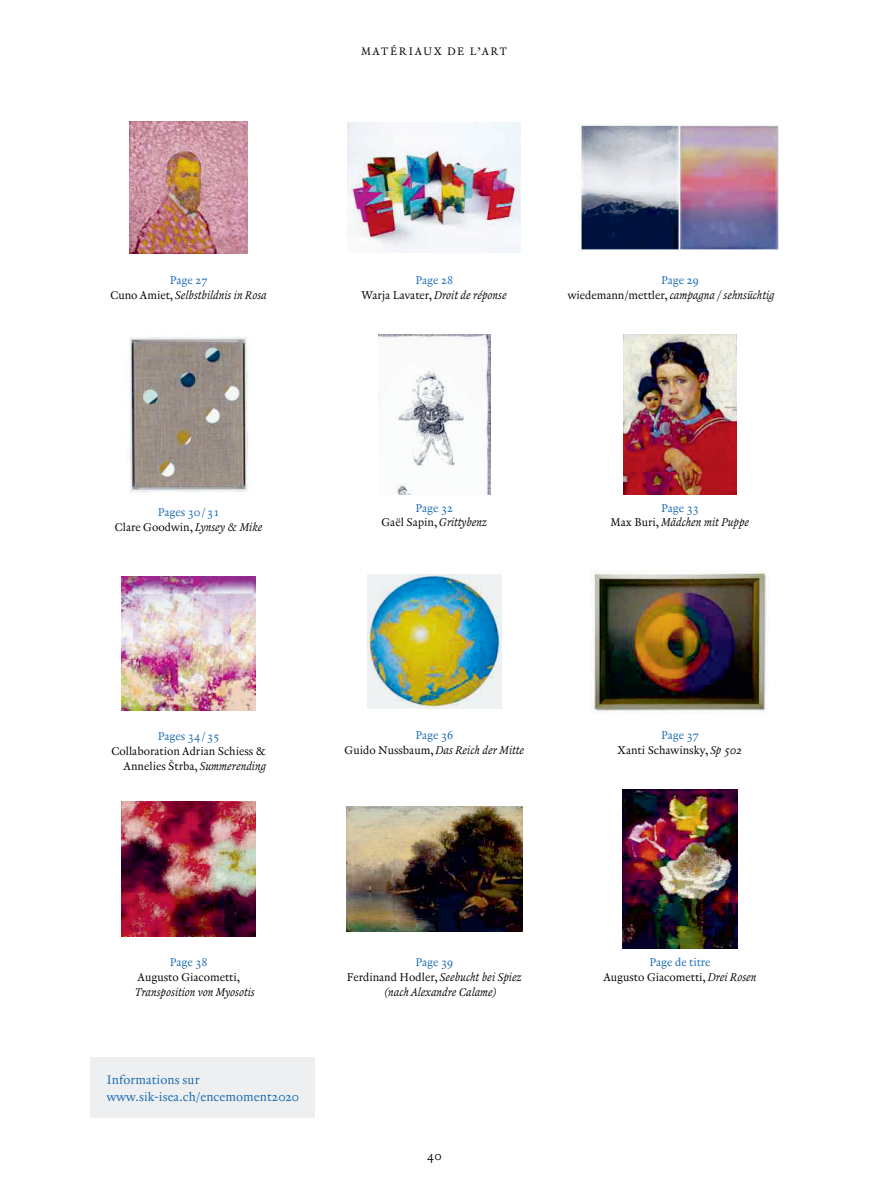
<style>
.page{position:relative;width:893px;height:1191px;background:#fff}
.page>*{position:absolute;margin:0;border:0;box-sizing:border-box;transform-origin:0 0}
.t1{font:12.6px/17.1px "Renard No 3";letter-spacing:.01em;color:#1466b2}
.t2{font:12.6px "Renard No 3";color:#000206}
.t3{font:11.55px/14.9px "Renard No 3";color:#000206;text-align:center}
.t4{font:italic 11.55px/14.9px "Renard No 3";color:#000206;text-align:center}
.t5{font:11.55px "Renard No 3";color:#1466b2}
.t6{font:11.1px "Renard No 3";letter-spacing:.15em;color:#000206}
.s1{font-style:normal;color:#1466b2}
.s2{font-style:normal}
.s3{color:#1466b2}
.s4{font-style:italic}
</style>
<div class="page">
<img style="left:346px;top:806px;width:176px;height:126px">
<img style="left:122px;top:801px;width:134px;height:136px">
<img style="left:378px;top:335px;width:112px;height:160px">
<img style="left:348px;top:123px;width:172px;height:129px">
<img style="left:122px;top:576px;width:134px;height:134px">
<img style="left:367px;top:575px;width:134px;height:134px">
<img style="left:580px;top:125px;width:199px;height:126px">
<img style="left:129px;top:121px;width:119px;height:132px">
<img style="left:129px;top:337px;width:119px;height:155px">
<img style="left:623px;top:789px;width:114px;height:160px">
<img style="left:591px;top:570px;width:176px;height:141px">
<img style="left:623px;top:335px;width:113px;height:160px">
<div style="left:90px;top:1058px;width:224px;height:60px;background:#edeff0"></div>
<p class="t6" style="left:361px;top:47px;width:148px">MATÉRIAUX DE L’ART</p>
<p class="t4" style="left:110px;top:274px;width:158px"><span class="s1">Page 27<br></span><span class="s2">Cuno Amiet,</span> Selbstbildnis in Rosa</p>
<p class="t4" style="left:362px;top:274px;width:147px"><span class="s1">Page 28<br></span><span class="s2">Warja Lavater,</span> Droit de réponse</p>
<p class="t4" style="left:567px;top:274px;width:208px;text-align:left;text-indent:93px"><span class="s1">Page 29 </span><span class="s2">wiedemann/mettler,</span> campagna / sehnsüchtig</p>
<p class="t3" style="left:115px;top:506px;width:149px"><span class="s3">Pages 30 / 31<br></span>Clare Goodwin, <span class="s4">Lynsey &amp; Mike</span></p>
<p class="t3" style="left:381px;top:501px;width:107px"><span class="s3">Page 32<br></span>Gaël Sapin, <span class="s4">Grittybenz</span></p>
<p class="t4" style="left:610px;top:501px;width:140px"><span class="s1">Page 33<br></span><span class="s2">Max Buri,</span> Mädchen mit Puppe</p>
<p class="t5" style="left:158px;top:732px;width:63px">Pages 34 / 35</p>
<p class="t3" style="left:111px;top:745px;width:156px;text-align:right">Collaboration Adrian Schiess &amp;<br>Annelies Štrba, <span class="s4">Summerending</span></p>
<p class="t4" style="left:344px;top:728px;width:181px"><span class="s1">Page 36<br></span><span class="s2">Guido Nussbaum,</span> Das Reich der Mitte</p>
<p class="t3" style="left:617px;top:729px;width:126px"><span class="s3">Page 37<br></span>Xanti Schawinsky, <span class="s4">Sp 502</span></p>
<p class="t5" style="left:170px;top:957px;width:39px">Page 38</p>
<p class="t3" style="left:138px;top:971px;width:104px">Augusto Giacometti,</p>
<p class="t4" style="left:135px;top:985px;width:121px">Transposition von Myosotis</p>
<p class="t5" style="left:415px;top:957px;width:39px">Page 39</p>
<p class="t3" style="left:347px;top:971px;width:176px">Ferdinand Hodler, <span class="s4">Seebucht bei Spiez</span></p>
<p class="t4" style="left:385px;top:985px;width:113px">(nach Alexandre Calame)</p>
<p class="t3" style="left:603px;top:956px;width:155px"><span class="s3">Page de titre<br></span>Augusto Giacometti, <span class="s4">Drei Rosen</span></p>
<p class="t1" style="left:107px;top:1072px;width:194px">Informations sur www.sik-isea.ch/encemoment2020</p>
<p class="t2" style="left:427px;top:1150px;width:16px">40</p>
</div>
